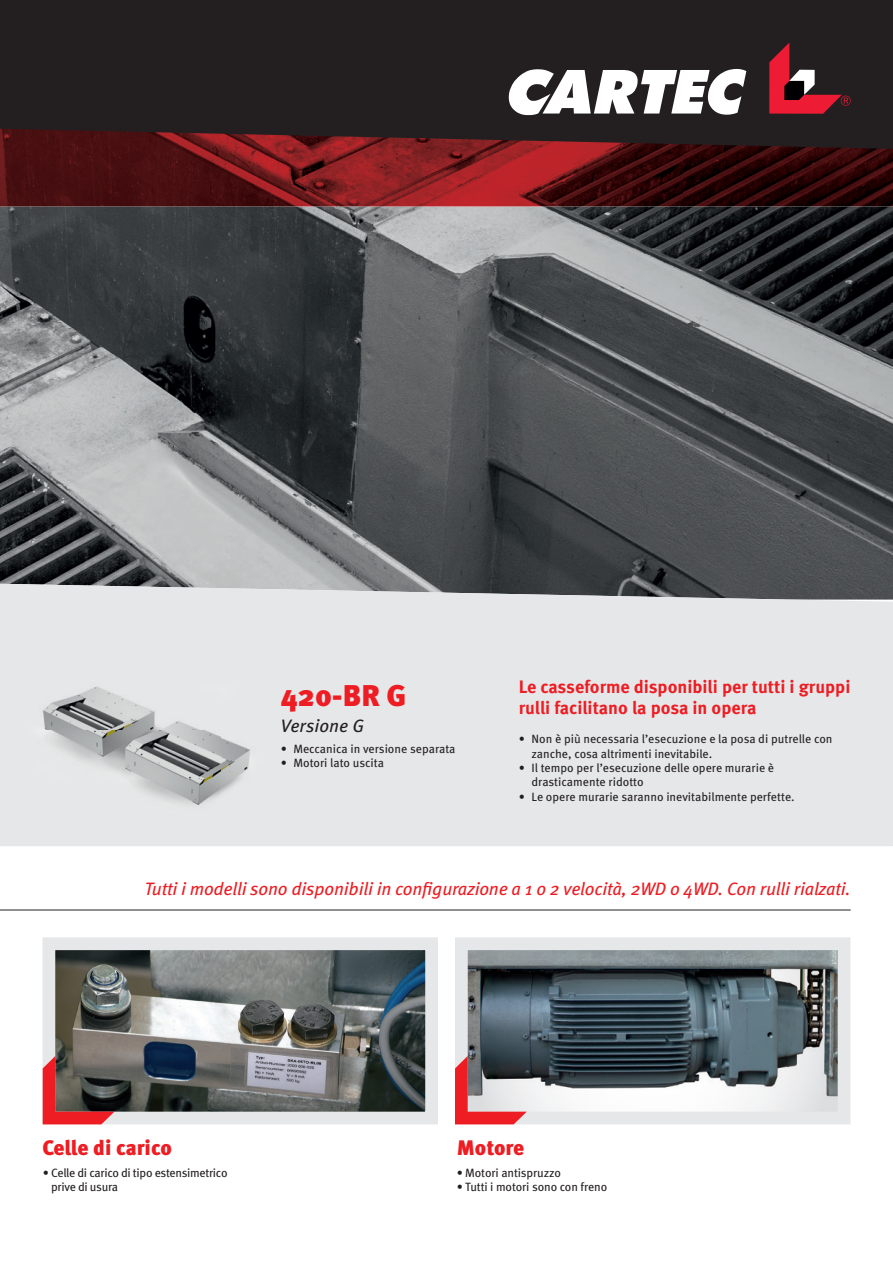
<style>
.page{position:relative;width:893px;height:1263px;background:#fff}
.page>*{position:absolute;margin:0;border:0;box-sizing:border-box;transform-origin:0 0}
.t1{font:900 30px "Meta Pro";color:#ee1d23}
.t2{font:900 21px "Meta Pro";letter-spacing:-.005em;color:#ee1d23}
.t3{font:italic 18px "Meta Pro";letter-spacing:-.01em;color:#ee1d23}
.t4{font:700 18px/21.6px "Meta Pro";color:#ee1d23}
.t5{font:italic 18px "Meta Pro";color:#231f20}
.t6{font:12px/14.4px "Meta Pro";letter-spacing:-.005em;color:#231f20}
.t7{font:12px/14.4px "Meta Pro";letter-spacing:-.025em;color:#231f20}
</style>
<div class="page">
<img style="left:469px;top:951px;width:367px;height:159px">
<img style="left:0;top:206px;width:893px;height:378px">
<img style="left:57px;top:951px;width:367px;height:159px">
<div style="left:43px;top:937px;width:395px;height:187px;border:13px solid #e6e7e9"></div>
<img style="left:0;top:149px;width:157px;height:57px">
<img style="left:157px;top:149px;width:526px;height:57px">
<img style="left:683px;top:149px;width:210px;height:57px">
<div style="left:0;top:584px;width:893px;height:262px;background:#e6e7e9"></div>
<img style="left:27px;top:682px;width:242px;height:147px">
<div style="left:455px;top:937px;width:395px;height:187px;border:13px solid #e6e7e9"></div>
<svg style="left:43px;top:1056px;width:71px;height:68px;background:#834644"></svg>
<svg style="left:455px;top:1056px;width:72px;height:68px;background:#b17679"></svg>
<svg style="left:0;top:0;width:893px;height:149px;background:#281e1f"></svg>
<svg style="left:508px;top:69px;width:238px;height:46px"></svg>
<svg style="left:769px;top:43px;width:82px;height:71px;background:#6f2730"></svg>
<hr style="left:0;top:910px;width:851px;height:1px;background:#231f20">
<p class="t1" style="left:281px;top:676px;width:127px">420-BR G</p>
<p class="t5" style="left:281px;top:715px;width:85px">Versione G</p>
<p class="t6" style="left:281px;top:742px;width:176px">• Meccanica in versione separata</p>
<p class="t6" style="left:281px;top:756px;width:105px">• Motori lato uscita</p>
<p class="t4" style="left:519px;top:676px;width:333px">Le casseforme disponibili per tutti i gruppi rulli facilitano la posa in opera</p>
<p class="t6" style="left:531px;top:732px;width:303px;text-indent:-13px">• Non è più necessaria l’esecuzione e la posa di putrelle con zanche, cosa altrimenti inevitabile.</p>
<p class="t6" style="left:531px;top:761px;width:244px;text-indent:-13px">• Il tempo per l’esecuzione delle opere murarie è drasticamente ridotto</p>
<p class="t6" style="left:519px;top:790px;width:277px">• Le opere murarie saranno inevitabilmente perfette.</p>
<p class="t3" style="left:145px;top:877px;width:708px">Tutti i modelli sono disponibili in configurazione a 1 o 2 velocità, 2WD o 4WD. Con rulli rialzati.</p>
<p class="t2" style="left:43px;top:1134px;width:131px">Celle di carico</p>
<p class="t2" style="left:457px;top:1134px;width:69px">Motore</p>
<p class="t6" style="left:457px;top:1166px;width:106px">• Motori antispruzzo</p>
<p class="t6" style="left:457px;top:1180px;width:152px">• Tutti i motori sono con freno</p>
<p class="t7" style="left:51px;top:1166px;width:178px;text-indent:-9px">• Celle di carico di tipo estensimetrico prive di usura</p>
</div>
